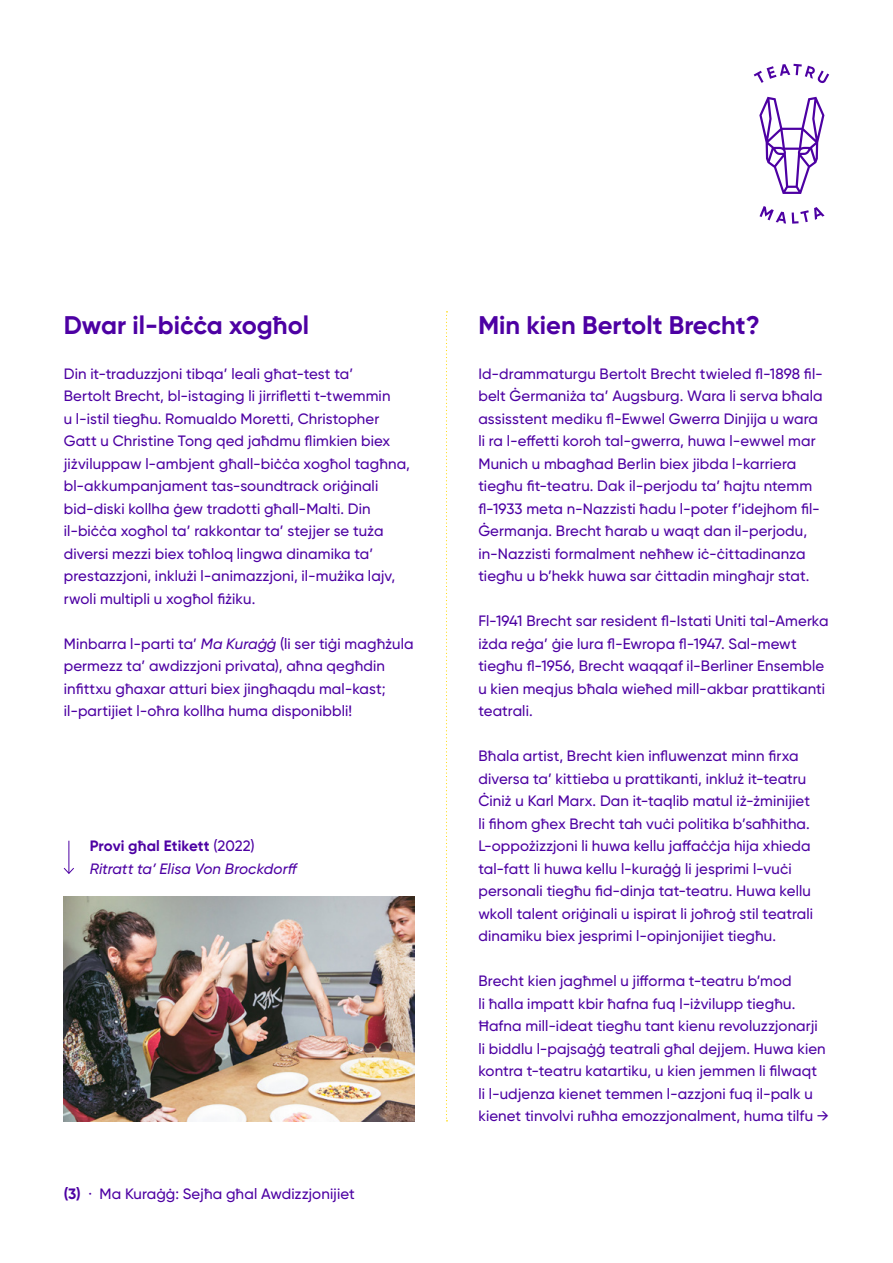
<style>
.page{position:relative;width:893px;height:1263px;background:#fff}
.page>*{position:absolute;margin:0;border:0;box-sizing:border-box;transform-origin:0 0}
.t1{font:700 25.5px "Gilroy";color:#4d00a3}
.t2{font:500 15px/22.5px "Gilroy";letter-spacing:.005em;color:#4d00a3}
.t3{font:italic 500 15px/22.5px "Gilroy";letter-spacing:.005em;color:#4d00a3}
.s1{font-style:italic}
.s2{font-weight:700;font-style:normal}
.s3{font-style:normal}
.s4{font-weight:700}
</style>
<div class="page">
<svg style="left:446px;top:311px;width:1px;height:810px"></svg>
<svg style="left:754px;top:64px;width:75px;height:19px"></svg>
<svg style="left:759px;top:206px;width:27px;height:18px"></svg>
<svg style="left:792px;top:207px;width:32px;height:17px"></svg>
<svg style="left:759px;top:97px;width:65px;height:97px"></svg>
<img style="left:64px;top:896px;width:351px;height:225px">
<hr style="left:69px;top:841px;width:1px;height:32px;background:#4d00a3">
<svg style="left:63px;top:867px;width:11px;height:7px"></svg>
<h1 class="t1" style="left:64px;top:309px;width:247px">Dwar il-biċċa xogħol</h1>
<p class="t2" style="left:64px;top:362px;width:348px">Din it-traduzzjoni tibqa’ leali għat-test ta’<br>Bertolt Brecht, bl-istaging li jirrifletti t-twemmin<br>u l-istil tiegħu. Romualdo Moretti, Christopher Gatt u Christine Tong qed jaħdmu flimkien biex jiżviluppaw l-ambjent għall-biċċa xogħol tagħna, bl-akkumpanjament tas-soundtrack oriġinali bid-diski kollha ġew tradotti għall-Malti. Din il-biċċa xogħol ta’ rakkontar ta’ stejjer se tuża diversi mezzi biex toħloq lingwa dinamika ta’ prestazzjoni, inklużi l-animazzjoni, il-mużika lajv, rwoli multipli u xogħol fiżiku.</p>
<p class="t2" style="left:64px;top:632px;width:351px">Minbarra l-parti ta’ <span class="s1">Ma Kuraġġ</span> (li ser tiġi magħżula permezz ta’ awdizzjoni privata), aħna qegħdin infittxu għaxar atturi biex jingħaqdu mal-kast; il-partijiet l-oħra kollha huma disponibbli!</p>
<p class="t3" style="left:90px;top:835px;width:210px"><span class="s2">Provi għal Etikett</span> <span class="s3">(2022)<br></span>Ritratt ta’ Elisa Von Brockdorff</p>
<p class="t2" style="left:64px;top:1182px;width:292px"><span class="s4">(3)</span> · Ma Kuraġġ: Sejħa għal Awdizzjonijiet</p>
<h1 class="t1" style="left:478px;top:309px;width:283px">Min kien Bertolt Brecht?</h1>
<p class="t2" style="left:478px;top:362px;width:346px">Id-drammaturgu Bertolt Brecht twieled fl-1898 fil&shy;belt Ġermaniża ta’ Augsburg. Wara li serva bħala assisstent mediku fl-Ewwel Gwerra Dinjija u wara li ra l-effetti koroh tal-gwerra, huwa l-ewwel mar Munich u mbagħad Berlin biex jibda l-karriera tiegħu fit-teatru. Dak il-perjodu ta’ ħajtu ntemm fl-1933 meta n-Nazzisti ħadu l-poter f’idejhom fil-Ġermanja. Brecht ħarab u waqt dan il-perjodu, in-Nazzisti formalment neħħew iċ-ċittadinanza tiegħu u b’hekk huwa sar ċittadin mingħajr stat.</p>
<p class="t2" style="left:478px;top:610px;width:352px">Fl-1941 Brecht sar resident fl-Istati Uniti tal-Amerka iżda reġa’ ġie lura fl-Ewropa fl-1947. Sal-mewt tiegħu fl-1956, Brecht waqqaf il-Berliner Ensemble u kien meqjus bħala wieħed mill-akbar prattikanti teatrali.</p>
<p class="t2" style="left:478px;top:745px;width:336px">Bħala artist, Brecht kien influwenzat minn firxa diversa ta’ kittieba u prattikanti, inkluż it-teatru Ċiniż u Karl Marx. Dan it-taqlib matul iż-żminijiet li fihom għex Brecht tah vuċi politika b’saħħitha.<br>L-oppożizzjoni li huwa kellu jaffaċċja hija xhieda tal-fatt li huwa kellu l-kuraġġ li jesprimi l-vuċi personali tiegħu fid-dinja tat-teatru. Huwa kellu wkoll talent oriġinali u ispirat li joħroġ stil teatrali dinamiku biex jesprimi l-opinjonijiet tiegħu.</p>
<p class="t2" style="left:478px;top:970px;width:352px">Brecht kien jagħmel u jifforma t-teatru b’mod<br>li ħalla impatt kbir ħafna fuq l-iżvilupp tiegħu.<br>Ħafna mill-ideat tiegħu tant kienu revoluzzjonarji<br>li biddlu l-pajsaġġ teatrali għal dejjem. Huwa kien kontra t-teatru katartiku, u kien jemmen li filwaqt<br>li l-udjenza kienet temmen l-azzjoni fuq il-palk u kienet tinvolvi ruħha emozzjonalment, huma tilfu →</p>
</div>
